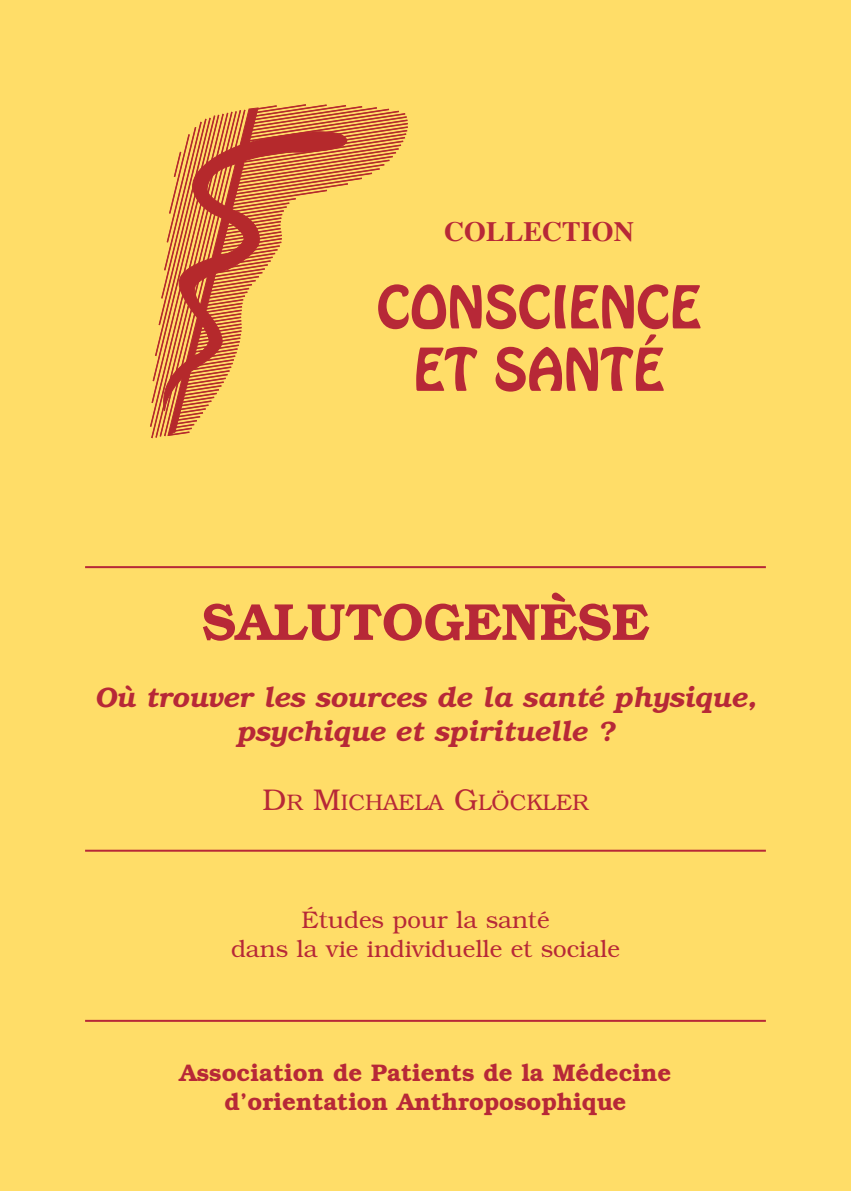
<style>
.page{position:relative;width:851px;height:1191px;background:#fff}
.page>*{position:absolute;margin:0;border:0;box-sizing:border-box;transform-origin:0 0}
.t1{font:52px/62.4px "Hobo";color:#b72837;text-align:center}
.t2{font:600 52px "Bookman";color:#b72837}
.t3{font:italic 600 28px/33.6px "Bookman";color:#b72837;text-align:center}
.t4{font:700 28px "Times";color:#b72837}
.t5{font:600 24px/28.8px "Bookman";color:#b72837;text-align:center}
.t6{font:300 24px/28.8px "Bookman";color:#b72837;text-align:center}
.t7{font:300 22.4px "Bookman";color:#b72837}
.s1{font-size:30px}
</style>
<div class="page">
<div style="left:0;top:0;width:850px;height:1191px;background:#ffdd68"></div>
<hr style="left:85px;top:566px;width:680px;height:2px;background:#b72837">
<hr style="left:85px;top:849px;width:680px;height:2px;background:#b72837">
<hr style="left:85px;top:1019px;width:680px;height:2px;background:#b72837">
<svg style="left:150px;top:104px;width:258px;height:334px"></svg>
<p class="t4" style="left:444px;top:220px;width:191px">COLLECTION</p>
<h1 class="t1" style="left:377px;top:279px;width:326px">CONSCIENCE<br>ET SANTÉ</h1>
<h1 class="t2" style="left:202px;top:591px;width:449px">SALUTOGENÈSE</h1>
<p class="t3" style="left:95px;top:681px;width:662px">Où trouver les sources de la santé physique, psychique et spirituelle ?</p>
<p class="t7" style="left:262px;top:789px;width:327px"><span class="s1">D</span>R <span class="s1">M</span>ICHAELA <span class="s1">G</span>LÖCKLER</p>
<p class="t6" style="left:231px;top:905px;width:390px">Études pour la santé<br>dans la vie individuelle et sociale</p>
<p class="t5" style="left:179px;top:1058px;width:493px">Association de Patients de la Médecine d’orientation Anthroposophique</p>
</div>
